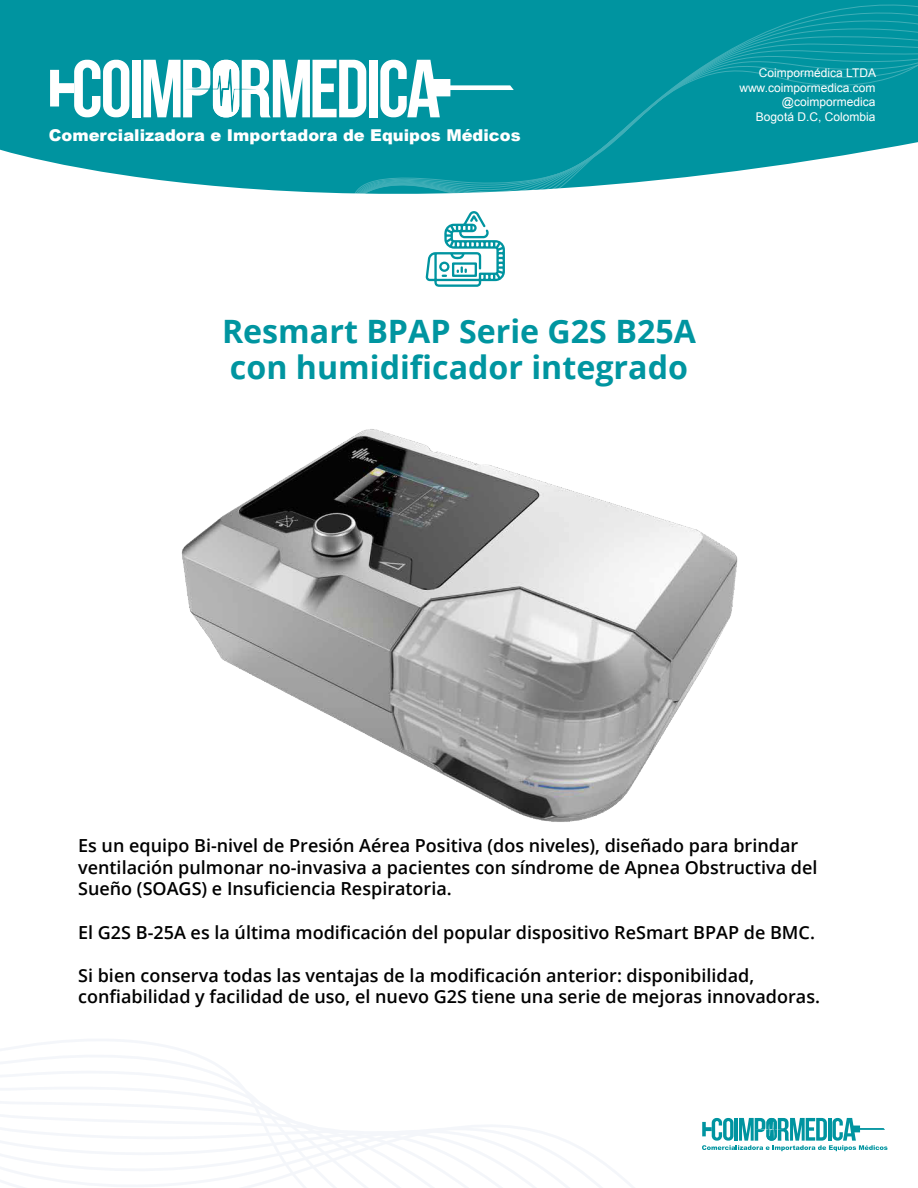
<style>
.page{position:relative;width:918px;height:1188px;background:#fff}
.page>*{position:absolute;margin:0;border:0;box-sizing:border-box;transform-origin:0 0}
.t1{font:700 32.25px/36px "Open Sans";color:#0095a0}
.t2{font:600 18px/21.6px "Open Sans";color:#000}
.t3{font:900 16.35px "Arial";color:#fff}
.t4{font:12px/14.4px "Arial";color:#fff;text-align:right}
</style>
<div class="page">
<svg style="left:0;top:0;width:353px;height:194px;background:#1b9faa"></svg>
<svg style="left:0;top:1039px;width:852px;height:149px"></svg>
<svg style="left:50px;top:60px;width:79px;height:57px"></svg>
<div style="left:132px;top:60px;width:9px;height:57px;background:#fff"></div>
<svg style="left:143px;top:60px;width:210px;height:57px"></svg>
<svg style="left:702px;top:1118px;width:186px;height:33px"></svg>
<svg style="left:363px;top:0;width:555px;height:194px;background:#20a1ac"></svg>
<svg style="left:425px;top:211px;width:80px;height:76px"></svg>
<img style="left:181px;top:429px;width:557px;height:393px">
<p class="t3" style="left:49px;top:123px;width:473px">Comercializadora e Importadora de Equipos Médicos</p>
<p class="t4" style="left:739px;top:66px;width:138px">Coimpormédica LTDA www.coimpormedica.com @coimpormedica<br>Bogotá D.C, Colombia</p>
<h1 class="t1" style="left:222px;top:313px;width:475px">Resmart BPAP Serie G2S B25A con humidificador integrado</h1>
<p class="t2" style="left:78px;top:835px;width:741px">Es un equipo Bi-nivel de Presión Aérea Positiva (dos niveles), diseñado para brindar ventilación pulmonar no-invasiva a pacientes con síndrome de Apnea Obstructiva del<br>Sueño (SOAGS) e Insuficiencia Respiratoria.</p>
<p class="t2" style="left:78px;top:921px;width:738px">El G2S B-25A es la última modificación del popular dispositivo ReSmart BPAP de BMC.</p>
<p class="t2" style="left:78px;top:964px;width:743px">Si bien conserva todas las ventajas de la modificación anterior: disponibilidad, confiabilidad y facilidad de uso, el nuevo G2S tiene una serie de mejoras innovadoras.</p>
</div>
